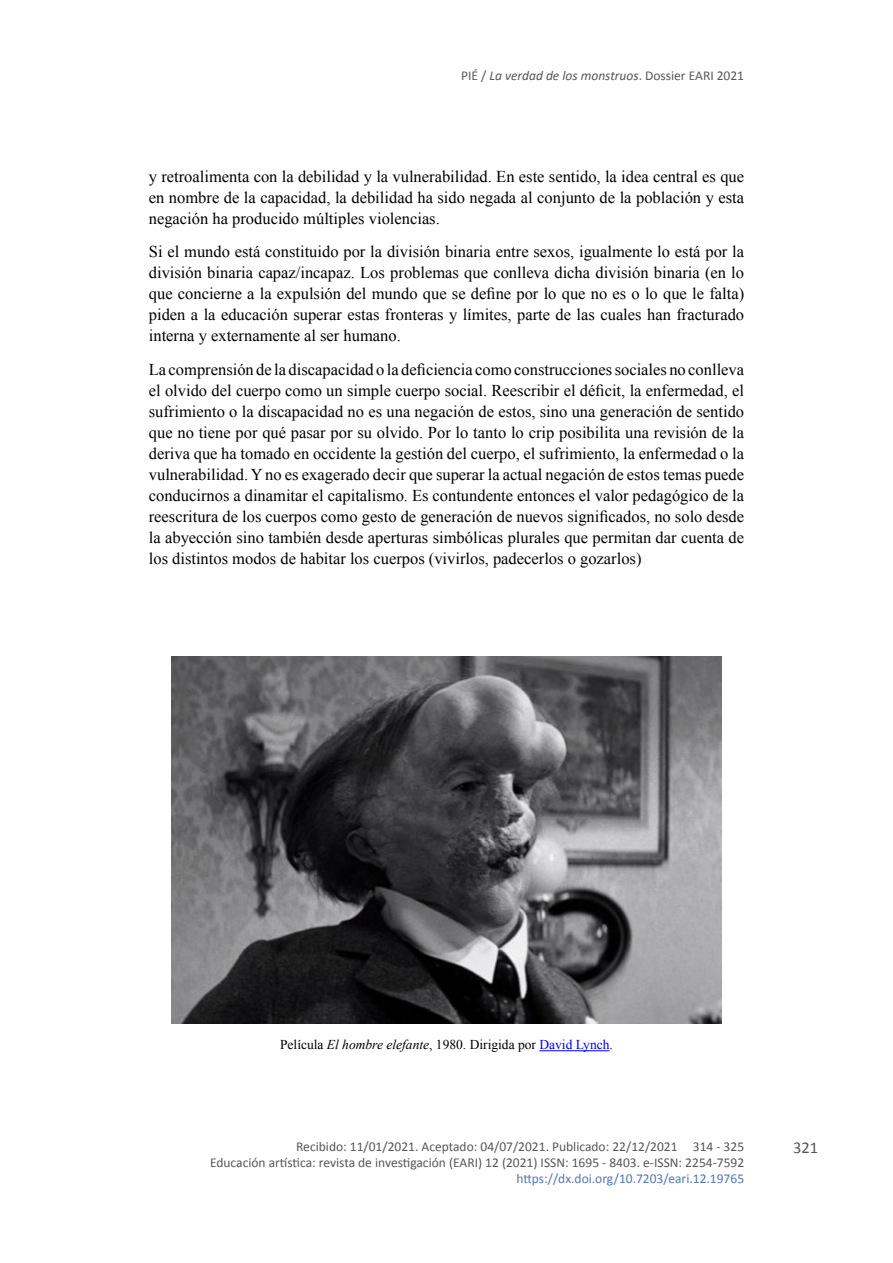
<style>
.page{position:relative;width:893px;height:1263px;background:#fff}
.page>*{position:absolute;margin:0;border:0;box-sizing:border-box;transform-origin:0 0}
.t1{font:16.5px/21px "Times New Roman";color:#000;text-align:justify}
.t2{font:16.5px "Calibri";color:#575756}
.t3{font:13.5px/16.2px "Calibri";color:#575756;text-align:right}
.t4{font:13.5px "Times New Roman";color:#000}
.t5{font:italic 13.5px "Calibri";color:#575756}
.t6{font:13.5px "Calibri";color:#5576af}
.s1{font-style:normal}
.s2{font-style:italic}
.s3{color:#00f}
</style>
<div class="page">
<hr style="left:539px;top:1050px;width:70px;height:1px;background:#00f">
<img style="left:171px;top:657px;width:551px;height:367px">
<p class="t5" style="left:461px;top:66px;width:285px"><span class="s1">PIÉ /</span> La verdad de los monstruos<span class="s1">. Dossier EARI 2021</span></p>
<p class="t1" style="left:149px;top:165px;width:597px">y retroalimenta con la debilidad y la vulnerabilidad. En este sentido, la idea central es que en nombre de la capacidad, la debilidad ha sido negada al conjunto de la población y esta negación ha producido múltiples violencias.</p>
<p class="t1" style="left:149px;top:241px;width:597px">Si el mundo está constituido por la división binaria entre sexos, igualmente lo está por la división binaria capaz/incapaz. Los problemas que conlleva dicha división binaria (en lo que concierne a la expulsión del mundo que se define por lo que no es o lo que le falta) piden a la educación superar estas fronteras y límites, parte de las cuales han fracturado interna y externamente al ser humano.</p>
<p class="t1" style="left:149px;top:359px;width:597px">La comprensión de la discapacidad o la deficiencia como construcciones sociales no conlleva el olvido del cuerpo como un simple cuerpo social. Reescribir el déficit, la enfermedad, el sufrimiento o la discapacidad no es una negación de estos, sino una generación de sentido que no tiene por qué pasar por su olvido. Por lo tanto lo crip posibilita una revisión de la deriva que ha tomado en occidente la gestión del cuerpo, el sufrimiento, la enfermedad o la vulnerabilidad. Y no es exagerado decir que superar la actual negación de estos temas puede conducirnos a dinamitar el capitalismo. Es contundente entonces el valor pedagógico de la reescritura de los cuerpos como gesto de generación de nuevos significados, no solo desde la abyección sino también desde aperturas simbólicas plurales que permitan dar cuenta de los distintos modos de habitar los cuerpos (vivirlos, padecerlos o gozarlos)</p>
<p class="t4" style="left:280px;top:1036px;width:334px">Película <span class="s2">El hombre elefante</span>, 1980. Dirigida por <span class="s3">David Lynch</span>.</p>
<p class="t3" style="left:210px;top:1138px;width:536px">Recibido: 11/01/2021. Aceptado: 04/07/2021. Publicado: 22/12/2021 314 - 325<br>Educación artística: revista de investigación (EARI) 12 (2021) ISSN: 1695 - 8403. e-ISSN: 2254-7592</p>
<p class="t6" style="left:516px;top:1170px;width:229px">https://dx.doi.org/10.7203/eari.12.19765</p>
<p class="t2" style="left:793px;top:1137px;width:27px">321</p>
</div>
